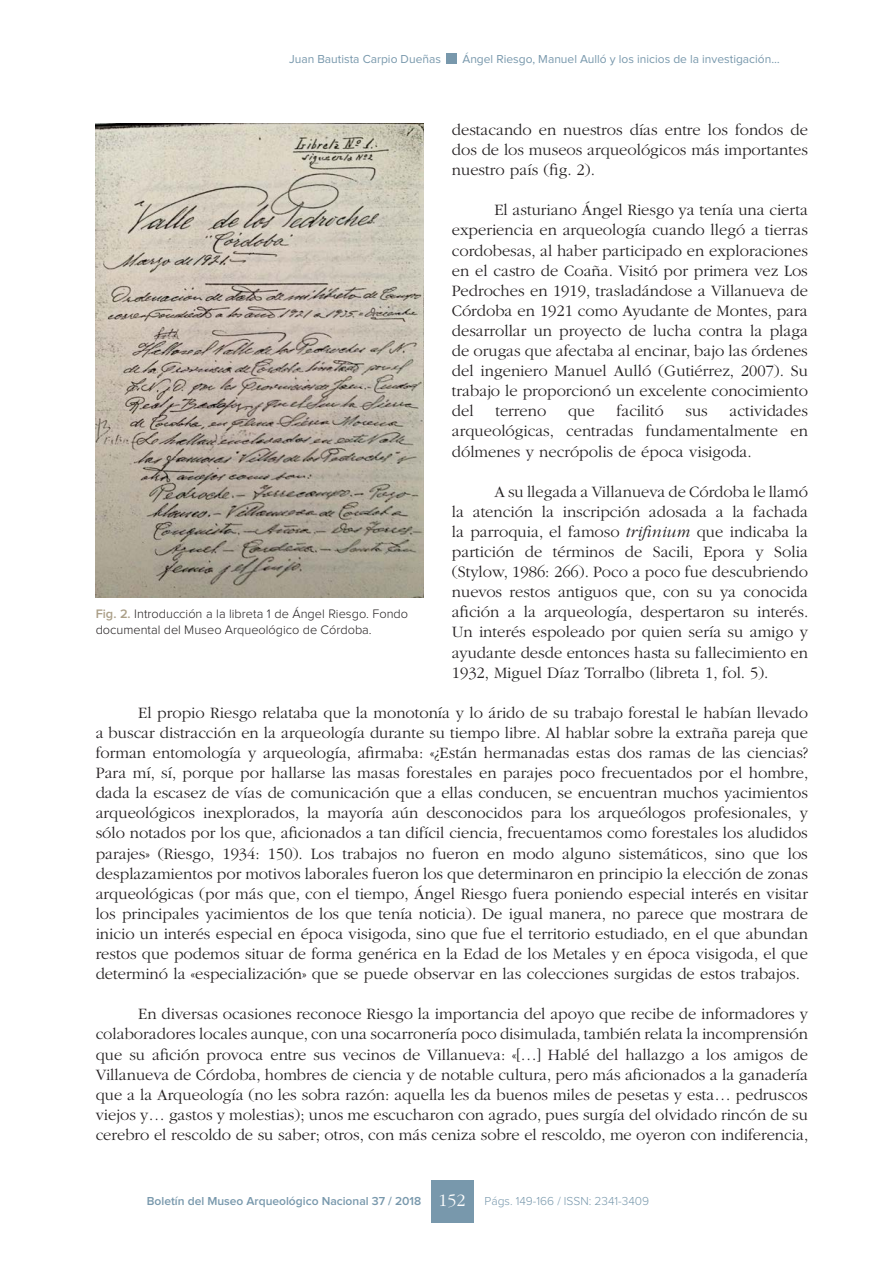
<style>
.page{position:relative;width:893px;height:1263px;background:#fff}
.page>*{position:absolute;margin:0;border:0;box-sizing:border-box;transform-origin:0 0}
.t1{font:300 18px "ITC Garamond Std";color:#fff}
.t2{font:300 16.5px/20.1px "ITC Garamond Std";color:#231f20;text-align:justify}
.t3{font:300 12.75px/15.8px "Proxima Nova";color:#231f20}
.t4{font:12px "Proxima Nova";color:#7898ac}
.t5{font:600 12px "Proxima Nova";color:#7898ac}
.t6{font:300 12px "Proxima Nova";color:#7898ac}
.s1{font-style:italic}
.s2{font-weight:600;color:#ab9f88}
</style>
<div class="page">
<div style="left:431px;top:1180px;width:42px;height:43px;background:#7898ac"></div>
<div style="left:446px;top:53px;width:11px;height:11px;background:#7898ac"></div>
<img style="left:96px;top:123px;width:328px;height:474px">
<p class="t4" style="left:289px;top:53px;width:153px">Juan Bautista Carpio Dueñas</p>
<p class="t4" style="left:462px;top:54px;width:319px">Ángel Riesgo, Manuel Aulló y los inicios de la investigación…</p>
<p class="t2" style="left:452px;top:120px;width:358px">destacando en nuestros días entre los fondos de dos de los museos arqueológicos más importantes nuestro país (fig. 2).</p>
<p class="t2" style="left:452px;top:200px;width:358px;text-indent:43px">El asturiano Ángel Riesgo ya tenía una cierta experiencia en arqueología cuando llegó a tierras cordobesas, al haber participado en exploraciones en el castro de Coaña. Visitó por primera vez Los Pedroches en 1919, trasladándose a Villanueva de Córdoba en 1921 como Ayudante de Montes, para desarrollar un proyecto de lucha contra la plaga de orugas que afectaba al encinar, bajo las órdenes del ingeniero Manuel Aulló (Gutiérrez, 2007). Su trabajo le proporcionó un excelente conocimiento del</p>
<p class="t2" style="left:452px;top:401px;width:358px;text-indent:278px">actividades arqueológicas, centradas fundamentalmente en dólmenes y necrópolis de época visigoda.</p>
<p class="t2" style="left:452px;top:482px;width:358px;text-indent:43px">A su llegada a Villanueva de Córdoba le llamó la atención la inscripción adosada a la fachada la parroquia, el famoso <span class="s1">trifinium</span> que indicaba la partición de términos de Sacili, Epora y Solia (Stylow, 1986: 266). Poco a poco fue descubriendo nuevos restos antiguos que, con su ya conocida afición a la arqueología, despertaron su interés.<br>Un interés espoleado por quien sería su amigo y ayudante desde entonces hasta su fallecimiento en 1932, Miguel Díaz Torralbo (libreta 1, fol. 5).</p>
<p class="t2" style="left:96px;top:703px;width:714px;text-indent:43px">El propio Riesgo relataba que la monotonía y lo árido de su trabajo forestal le habían llevado a buscar distracción en la arqueología durante su tiempo libre. Al hablar sobre la extraña pareja que forman entomología y arqueología, afirmaba: «¿Están hermanadas estas dos ramas de las ciencias?<br>Para mí, sí, porque por hallarse las masas forestales en parajes poco frecuentados por el hombre, dada la escasez de vías de comunicación que a ellas conducen, se encuentran muchos yacimientos arqueológicos inexplorados, la mayoría aún desconocidos para los arqueólogos profesionales, y sólo notados por los que, aficionados a tan difícil ciencia, frecuentamos como forestales los aludidos parajes» (Riesgo, 1934: 150). Los trabajos no fueron en modo alguno sistemáticos, sino que los desplazamientos por motivos laborales fueron los que determinaron en principio la elección de zonas arqueológicas (por más que, con el tiempo, Ángel Riesgo fuera poniendo especial interés en visitar los principales yacimientos de los que tenía noticia). De igual manera, no parece que mostrara de inicio un interés especial en época visigoda, sino que fue el territorio estudiado, en el que abundan restos que podemos situar de forma genérica en la Edad de los Metales y en época visigoda, el que determinó la «especialización» que se puede observar en las colecciones surgidas de estos trabajos.</p>
<p class="t2" style="left:96px;top:1004px;width:714px;text-indent:43px">En diversas ocasiones reconoce Riesgo la importancia del apoyo que recibe de informadores y colaboradores locales aunque, con una socarronería poco disimulada, también relata la incomprensión que su afición provoca entre sus vecinos de Villanueva: «[…] Hablé del hallazgo a los amigos de Villanueva de Córdoba, hombres de ciencia y de notable cultura, pero más aficionados a la ganadería que a la Arqueología (no les sobra razón: aquella les da buenos miles de pesetas y esta… pedruscos viejos y… gastos y molestias); unos me escucharon con agrado, pues surgía del olvidado rincón de su cerebro el rescoldo de su saber; otros, con más ceniza sobre el rescoldo, me oyeron con indiferencia,</p>
<p class="t2" style="left:495px;top:401px;width:52px">terreno</p>
<p class="t2" style="left:568px;top:401px;width:28px">que</p>
<p class="t2" style="left:616px;top:401px;width:49px">facilitó</p>
<p class="t2" style="left:685px;top:401px;width:24px">sus</p>
<p class="t3" style="left:96px;top:607px;width:314px"><span class="s2">Fig. 2.</span> Introducción a la libreta 1 de Ángel Riesgo. Fondo documental del Museo Arqueológico de Córdoba.</p>
<p class="t5" style="left:147px;top:1195px;width:276px">Boletín del Museo Arqueológico Nacional 37 / 2018</p>
<p class="t1" style="left:439px;top:1190px;width:28px">152</p>
<p class="t6" style="left:485px;top:1195px;width:166px">Págs. 149-166 / ISSN: 2341-3409</p>
</div>
